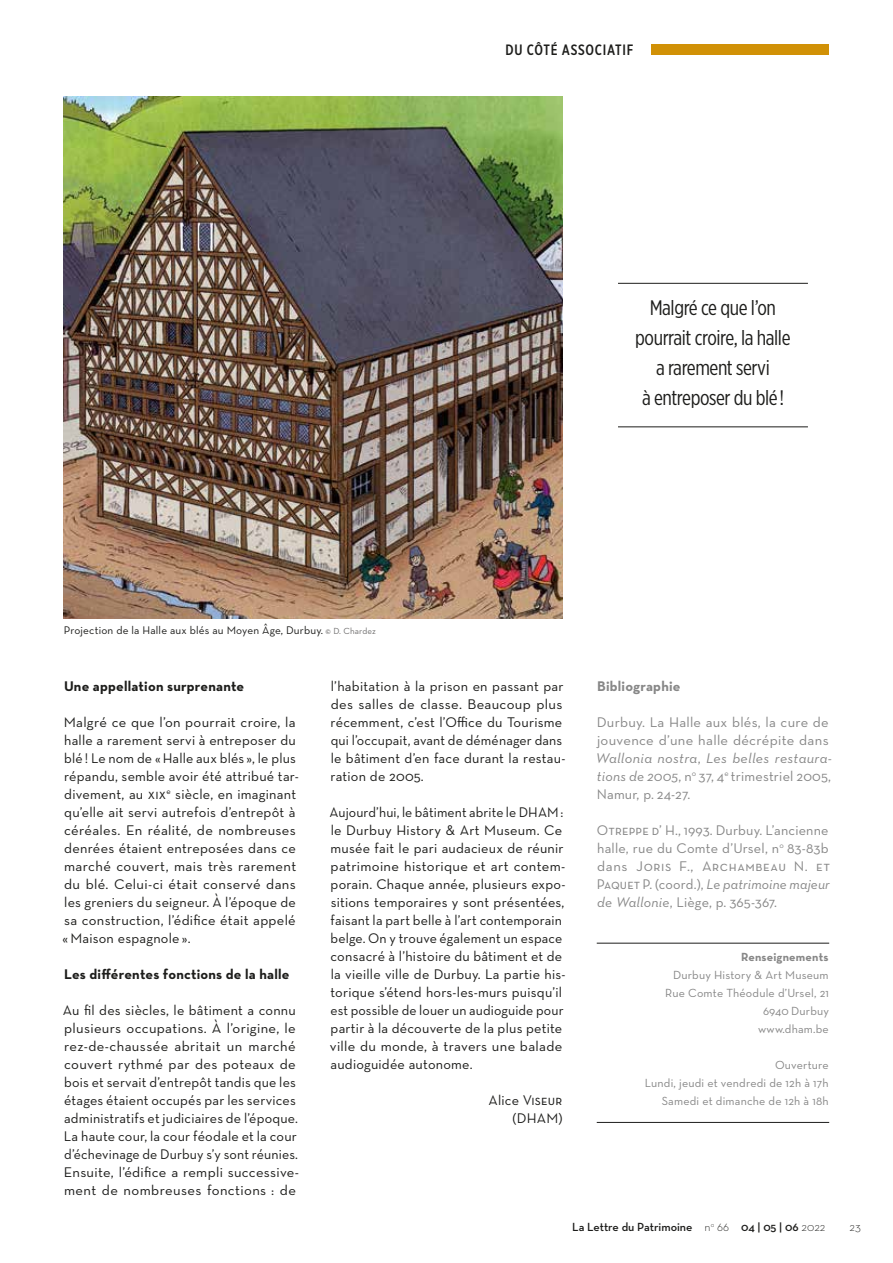
<style>
.page{position:relative;width:893px;height:1263px;background:#fff}
.page>*{position:absolute;margin:0;border:0;box-sizing:border-box;transform-origin:0 0}
.t1{font:21px/30px "Gotham X Narrow";letter-spacing:-.02em;color:#1d1d1b;text-align:center}
.t2{font:500 15px "Gotham X Narrow";letter-spacing:.05em;color:#1d1d1b}
.t3{font:14.25px/18px "Neutra Text";letter-spacing:.015em;color:#1d1d1b}
.t4{font:14.25px/18px "Neutra Text";letter-spacing:.015em;color:#878787}
.t5{font:italic 14.25px/18px "Neutra Text";letter-spacing:.01em;color:#878787}
.t6{font:700 14.25px "Neutra Text";letter-spacing:.015em;color:#1d1d1b}
.t7{font:14.25px "Neutra Text Book SC";letter-spacing:.04em;color:#878787}
.t8{font:700 14.25px "Neutra Text";letter-spacing:.015em;color:#878787}
.t9{font:14.25px "Neutra Text Book SC";letter-spacing:.015em;color:#1d1d1b}
.t10{font:12px/18px "Neutra Text";letter-spacing:.015em;color:#878787;text-align:right}
.t11{font:600 12px "Neutra Text";color:#1d1d1b}
.t12{font:700 12px "Neutra Text";letter-spacing:.015em;color:#878787}
.t13{font:300 12px "Neutra Text";color:#1d1d1b}
.t14{font:11.25px "Neutra Text";letter-spacing:.015em;color:#1d1d1b}
.s1{font-size:9px;color:#706f6f}
.s2{font-family:"Neutra Text Book SC"}
.s3{font-family:"Neutra Text"}
.s4{font-style:italic}
.s5{font-family:"Neutra Text Book SC";font-style:normal}
.s6{font-style:normal}
.s7{font-weight:300}
</style>
<div class="page">
<hr style="left:597px;top:943px;width:232px;height:1px;background:#1d1d1b">
<hr style="left:597px;top:1122px;width:232px;height:1px;background:#1d1d1b">
<img style="left:64px;top:97px;width:499px;height:522px">
<hr style="left:618px;top:283px;width:190px;height:1px;background:#1d1d1b">
<hr style="left:618px;top:427px;width:190px;height:1px;background:#1d1d1b">
<div style="left:651px;top:44px;width:178px;height:11px;background:#d19106"></div>
<p class="t2" style="left:506px;top:40px;width:129px">DU CÔTÉ ASSOCIATIF</p>
<h1 class="t1" style="left:635px;top:293px;width:157px">Malgré ce que l’on pourrait croire, la halle a rarement servi<br>à entreposer du blé !</h1>
<p class="t14" style="left:64px;top:623px;width:314px">Projection de la Halle aux blés au Moyen Âge, Durbuy. <span class="s1">© D. Chardez</span></p>
<p class="t6" style="left:64px;top:677px;width:182px">Une appellation surprenante</p>
<p class="t3" style="left:63px;top:713px;width:238px">Malgré ce que l’on pourrait croire, la halle a rarement servi à entreposer du blé ! Le nom de «Halle aux blés », le plus répandu, semble avoir été attribué tar&shy;divement, au <span class="s2">xix</span><sup>e</sup> siècle, en imaginant qu’elle ait servi autrefois d’entrepôt à céréales. En réalité, de nombreuses denrées étaient entreposées dans ce marché couvert, mais très rarement du blé. Celui-ci était conservé dans les greniers du seigneur. À l’époque de sa construction, l’édifice était appelé « Maison espagnole ».</p>
<p class="t6" style="left:64px;top:965px;width:227px">Les différentes fonctions de la halle</p>
<p class="t3" style="left:63px;top:1001px;width:238px">Au fil des siècles, le bâtiment a connu plusieurs occupations. À l’origine, le rez-de-chaussée abritait un marché couvert rythmé par des poteaux de bois et servait d’entrepôt tandis que les étages étaient occupés par les services administratifs et judiciaires de l’époque.<br>La haute cour, la cour féodale et la cour d’échevinage de Durbuy s’y sont réunies.<br>Ensuite, l’édifice a rempli successive&shy;ment de nombreuses fonctions : de</p>
<p class="t3" style="left:331px;top:677px;width:236px">l’habitation à la prison en passant par des salles de classe. Beaucoup plus récemment, c’est l’Office du Tourisme qui l’occupait, avant de déménager dans le bâtiment d’en face durant la restau&shy;ration de 2005.</p>
<p class="t3" style="left:329px;top:803px;width:238px">Aujourd’hui, le bâtiment abrite le DHAM : le Durbuy History &amp; Art Museum. Ce musée fait le pari audacieux de réunir patrimoine historique et art contem&shy;porain. Chaque année, plusieurs expo&shy;sitions temporaires y sont présentées, faisant la part belle à l’art contemporain belge. On y trouve également un espace consacré à l’histoire du bâtiment et de la vieille ville de Durbuy. La partie his&shy;torique s’étend hors-les-murs puisqu’il est possible de louer un audioguide pour partir à la découverte de la plus petite ville du monde, à travers une balade audioguidée autonome.</p>
<p class="t9" style="left:489px;top:1091px;width:75px"><span class="s3">Alice</span> Viseur</p>
<p class="t3" style="left:513px;top:1109px;width:52px">(DHAM)</p>
<p class="t8" style="left:597px;top:677px;width:85px">Bibliographie</p>
<p class="t4" style="left:596px;top:713px;width:238px">Durbuy. La Halle aux blés, la cure de jouvence d’une halle décrépite dans <span class="s4">Wallonia nostra</span>, <span class="s4">Les belles restaura&shy;tions de 2005</span>, n<sup>o</sup> 37, 4<sup>e</sup> trimestriel 2005, Namur, p. 24-27.</p>
<p class="t4" style="left:597px;top:821px;width:233px"><span class="s2">Otreppe d’</span> H., 1993. Durbuy. L’ancienne halle, rue du Comte d’Ursel, n<sup>o</sup> 83-83b</p>
<p class="t7" style="left:597px;top:857px;width:234px"><span class="s3">dans</span> Joris F., Archambeau N. et</p>
<p class="t5" style="left:597px;top:875px;width:235px"><span class="s5">Paquet P.</span> <span class="s6">(coord.),</span> Le patrimoine majeur de Wallonie<span class="s6">, Liège, p. 365-367.</span></p>
<p class="t12" style="left:741px;top:949px;width:89px">Renseignements</p>
<p class="t10" style="left:665px;top:965px;width:165px">Durbuy History &amp; Art Museum<br>Rue Comte Théodule d’Ursel, 21<br>6940 Durbuy<br>www.dham.be</p>
<p class="t10" style="left:645px;top:1055px;width:185px">Ouverture<br>Lundi, jeudi et vendredi de 12h à 17h<br>Samedi et dimanche de 12h à 18h</p>
<p class="t11" style="left:572px;top:1219px;width:255px">La Lettre du Patrimoine <span class="s7">n</span><sup>o</sup> <span class="s7">66</span> 04 | 05 | 06 <span class="s7">2022</span></p>
<p class="t13" style="left:849px;top:1219px;width:13px">23</p>
</div>
